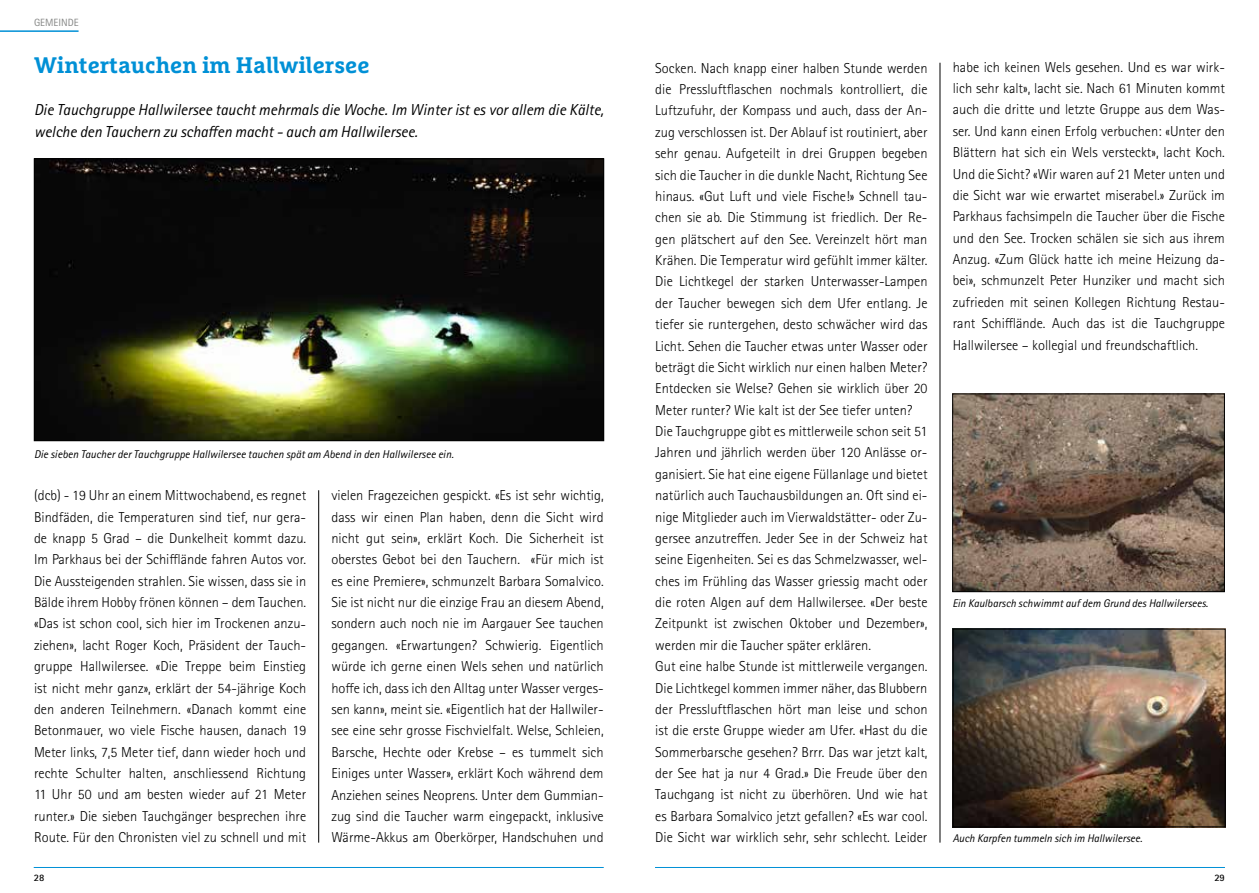
<style>
.page{position:relative;width:1259px;height:893px;background:#fff}
.page>*{position:absolute;margin:0;border:0;box-sizing:border-box;transform-origin:0 0}
.t1{font:700 22.5px "Marselis Slab Pro";color:#0090d6}
.t2{font:italic 15.9px/21.3px "Rotis Sans Serif Std";color:#000}
.t3{font:300 14.4px/21.3px "Rotis Sans Serif Std";color:#000;text-align:justify}
.t4{font:italic 11.25px "Rotis Sans Serif Std";color:#000}
.t5{font:italic 11.1px "Rotis Sans Serif Std";color:#000}
.t6{font:10.5px "Rotis Sans Serif Std";color:#868786}
.t7{font:700 9.9px "Rotis Sans Serif Std";color:#000}
</style>
<div class="page">
<hr style="left:655px;top:867px;width:570px;height:1px;background:#0090d6">
<hr style="left:0;top:30px;width:79px;height:2px;background:#0090d6">
<hr style="left:34px;top:867px;width:570px;height:1px;background:#0090d6">
<img style="left:36px;top:161px;width:566px;height:278px">
<div style="left:34px;top:159px;width:570px;height:282px;border:1px solid #000"></div>
<hr style="left:318px;top:490px;width:1px;height:353px;background:#000">
<hr style="left:939px;top:63px;width:1px;height:780px;background:#000">
<img style="left:954px;top:396px;width:268px;height:194px">
<div style="left:952px;top:394px;width:272px;height:198px;border:1px solid #000"></div>
<img style="left:955px;top:631px;width:268px;height:194px">
<div style="left:953px;top:629px;width:272px;height:198px;border:1px solid #000"></div>
<p class="t6" style="left:34px;top:16px;width:46px">GEMEINDE</p>
<h1 class="t1" style="left:34px;top:51px;width:337px">Wintertauchen im Hallwilersee</h1>
<p class="t2" style="left:34px;top:99px;width:571px">Die Tauchgruppe Hallwilersee taucht mehrmals die Woche. Im Winter ist es vor allem die Kälte, welche den Tauchern zu schaffen macht - auch am Hallwilersee.</p>
<p class="t4" style="left:34px;top:447px;width:421px">Die sieben Taucher der Tauchgruppe Hallwilersee tauchen spät am Abend in den Hallwilersee ein.</p>
<p class="t3" style="left:34px;top:485px;width:274px">(dcb) - 19 Uhr an einem Mittwochabend, es regnet Bindfäden, die Temperaturen sind tief, nur gera&shy;de knapp 5 Grad – die Dunkelheit kommt dazu.<br>Im Parkhaus bei der Schifflände fahren Autos vor.<br>Die Aussteigenden strahlen. Sie wissen, dass sie in Bälde ihrem Hobby frönen können – dem Tauchen. «Das ist schon cool, sich hier im Trockenen anzu&shy;ziehen», lacht Roger Koch, Präsident der Tauch&shy;gruppe Hallwilersee. «Die Treppe beim Einstieg ist nicht mehr ganz», erklärt der 54-jährige Koch den anderen Teilnehmern. «Danach kommt eine Betonmauer, wo viele Fische hausen, danach 19<br>Meter links, 7,5 Meter tief, dann wieder hoch und rechte Schulter halten, anschliessend Richtung 11 Uhr 50 und am besten wieder auf 21 Meter runter.» Die sieben Tauchgänger besprechen ihre Route. Für den Chronisten viel zu schnell und mit</p>
<p class="t3" style="left:331px;top:485px;width:274px">vielen Fragezeichen gespickt. «Es ist sehr wichtig, dass wir einen Plan haben, denn die Sicht wird nicht gut sein», erklärt Koch. Die Sicherheit ist oberstes Gebot bei den Tauchern. «Für mich ist es eine Premiere», schmunzelt Barbara Somalvico.<br>Sie ist nicht nur die einzige Frau an diesem Abend, sondern auch noch nie im Aargauer See tauchen gegangen. «Erwartungen? Schwierig. Eigentlich würde ich gerne einen Wels sehen und natürlich hoffe ich, dass ich den Alltag unter Wasser verges&shy;sen kann», meint sie. «Eigentlich hat der Hallwiler&shy;see eine sehr grosse Fischvielfalt. Welse, Schleien, Barsche, Hechte oder Krebse – es tummelt sich Einiges unter Wasser», erklärt Koch während dem Anziehen seines Neoprens. Unter dem Gummian&shy;zug sind die Taucher warm eingepackt, inklusive Wärme-Akkus am Oberkörper, Handschuhen und</p>
<p class="t7" style="left:34px;top:871px;width:12px">28</p>
<p class="t3" style="left:655px;top:57px;width:274px;text-align:left">Socken. Nach knapp einer halben Stunde werden die Pressluftflaschen nochmals kontrolliert, die Luftzufuhr, der Kompass und auch, dass der An&shy;zug verschlossen ist. Der Ablauf ist routiniert, aber sehr genau. Aufgeteilt in drei Gruppen begeben sich die Taucher in die dunkle Nacht, Richtung See hinaus. «Gut Luft und viele Fische!» Schnell tau&shy;chen sie ab. Die Stimmung ist friedlich. Der Re&shy;gen plätschert auf den See. Vereinzelt hört man Krähen. Die Temperatur wird gefühlt immer kälter.<br>Die Lichtkegel der starken Unterwasser-Lampen der Taucher bewegen sich dem Ufer entlang. Je tiefer sie runtergehen, desto schwächer wird das Licht. Sehen die Taucher etwas unter Wasser oder beträgt die Sicht wirklich nur einen halben Meter?<br>Entdecken sie Welse? Gehen sie wirklich über 20<br>Meter runter? Wie kalt ist der See tiefer unten?<br>Die Tauchgruppe gibt es mittlerweile schon seit 51<br>Jahren und jährlich werden über 120 Anlässe or&shy;ganisiert. Sie hat eine eigene Füllanlage und bietet natürlich auch Tauchausbildungen an. Oft sind ei&shy;nige Mitglieder auch im Vierwaldstätter- oder Zu&shy;gersee anzutreffen. Jeder See in der Schweiz hat seine Eigenheiten. Sei es das Schmelzwasser, wel&shy;ches im Frühling das Wasser griessig macht oder die roten Algen auf dem Hallwilersee. «Der beste Zeitpunkt ist zwischen Oktober und Dezember», werden mir die Taucher später erklären.<br>Gut eine halbe Stunde ist mittlerweile vergangen.<br>Die Lichtkegel kommen immer näher, das Blubbern der Pressluftflaschen hört man leise und schon ist die erste Gruppe wieder am Ufer. «Hast du die Sommerbarsche gesehen? Brrr. Das war jetzt kalt, der See hat ja nur 4 Grad.» Die Freude über den Tauchgang ist nicht zu überhören. Und wie hat es Barbara Somalvico jetzt gefallen? «Es war cool.<br>Die Sicht war wirklich sehr, sehr schlecht. Leider</p>
<p class="t3" style="left:952px;top:56px;width:274px">habe ich keinen Wels gesehen. Und es war wirk&shy;lich sehr kalt», lacht sie. Nach 61 Minuten kommt auch die dritte und letzte Gruppe aus dem Was&shy;ser. Und kann einen Erfolg verbuchen: «Unter den Blättern hat sich ein Wels versteckt», lacht Koch.<br>Und die Sicht? «Wir waren auf 21 Meter unten und die Sicht war wie erwartet miserabel.» Zurück im Parkhaus fachsimpeln die Taucher über die Fische und den See. Trocken schälen sie sich aus ihrem Anzug. «Zum Glück hatte ich meine Heizung da&shy;bei», schmunzelt Peter Hunziker und macht sich zufrieden mit seinen Kollegen Richtung Restau&shy;rant Schifflände. Auch das ist die Tauchgruppe Hallwilersee – kollegial und freundschaftlich.</p>
<p class="t5" style="left:952px;top:597px;width:257px">Ein Kaulbarsch schwimmt auf dem Grund des Hallwilersees.</p>
<p class="t5" style="left:952px;top:832px;width:191px">Auch Karpfen tummeln sich im Hallwilersee.</p>
<p class="t7" style="left:1214px;top:871px;width:12px">29</p>
</div>
